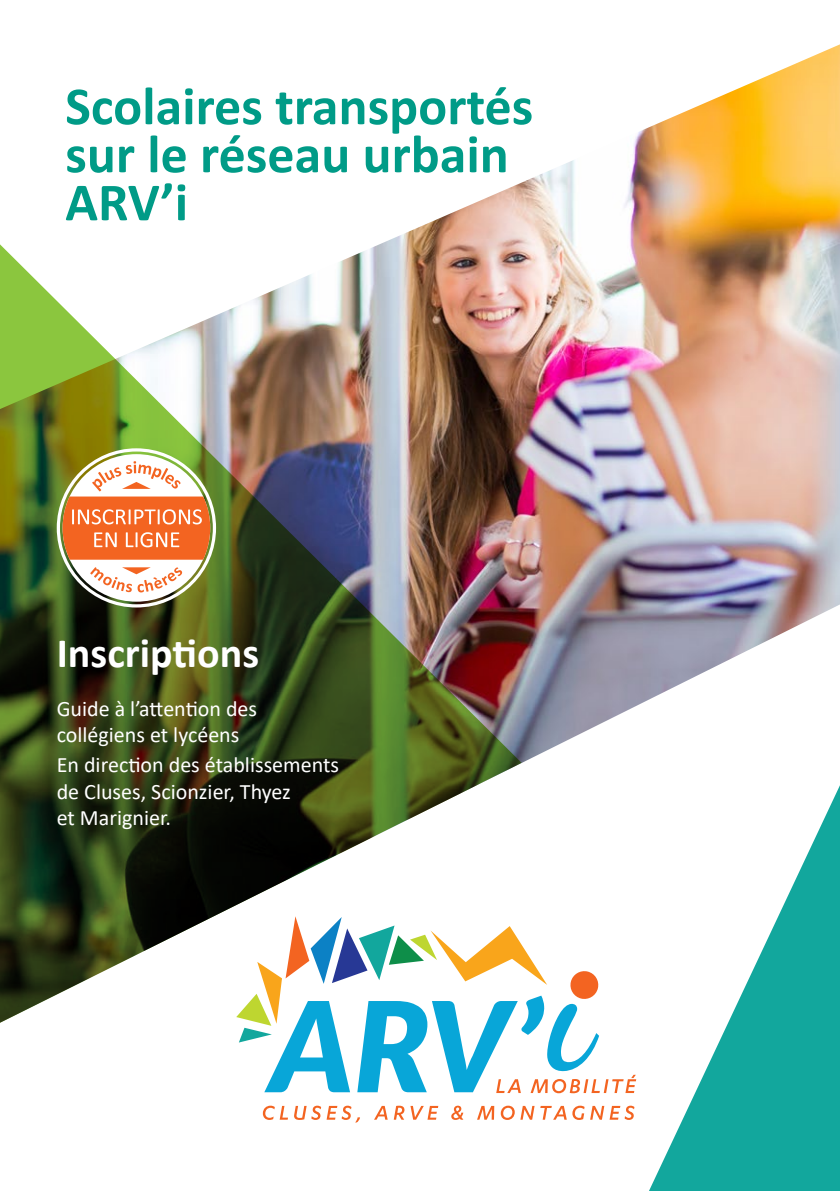
<style>
.page{position:relative;width:840px;height:1191px;background:#fff}
.page>*{position:absolute;margin:0;border:0;box-sizing:border-box;transform-origin:0 0}
.t1{font:700 54px/48px "Calibri";color:#009b87}
.t2{font:700 42px "Calibri";color:#fff}
.t3{font:22px/26.4px "Calibri";color:#fff}
</style>
<div class="page">
<svg style="left:649px;top:1022px;width:190px;height:169px;fill:#12a79d"></svg>
<svg style="left:263px;top:1105px;width:25px;height:15px"></svg>
<svg style="left:294px;top:1105px;width:66px;height:17px"></svg>
<svg style="left:374px;top:1106px;width:13px;height:13px"></svg>
<svg style="left:394px;top:1105px;width:10px;height:14px"></svg>
<svg style="left:410px;top:1106px;width:28px;height:13px"></svg>
<svg style="left:451px;top:1105px;width:12px;height:15px"></svg>
<svg style="left:477px;top:1106px;width:17px;height:13px"></svg>
<svg style="left:500px;top:1105px;width:14px;height:15px"></svg>
<svg style="left:520px;top:1106px;width:14px;height:13px"></svg>
<svg style="left:540px;top:1106px;width:26px;height:13px"></svg>
<svg style="left:572px;top:1105px;width:62px;height:15px"></svg>
<svg style="left:239px;top:1022px;width:397px;height:71px"></svg>
<img style="left:406px;top:45px;width:433px;height:977px">
<img style="left:0;top:233px;width:521px;height:795px">
<svg style="left:57px;top:448px;width:159px;height:159px"></svg>
<h1 class="t1" style="left:65px;top:81px;width:469px">Scolaires transportés sur le réseau urbain<br>ARV’i</h1>
<h2 class="t2" style="left:57px;top:623px;width:204px">Inscriptions</h2>
<p class="t3" style="left:57px;top:694px;width:202px">Guide à l’attention des collégiens et lycéens</p>
<p class="t3" style="left:57px;top:751px;width:284px">En direction des établissements de Cluses, Scionzier, Thyez<br>et Marignier.</p>
</div>
